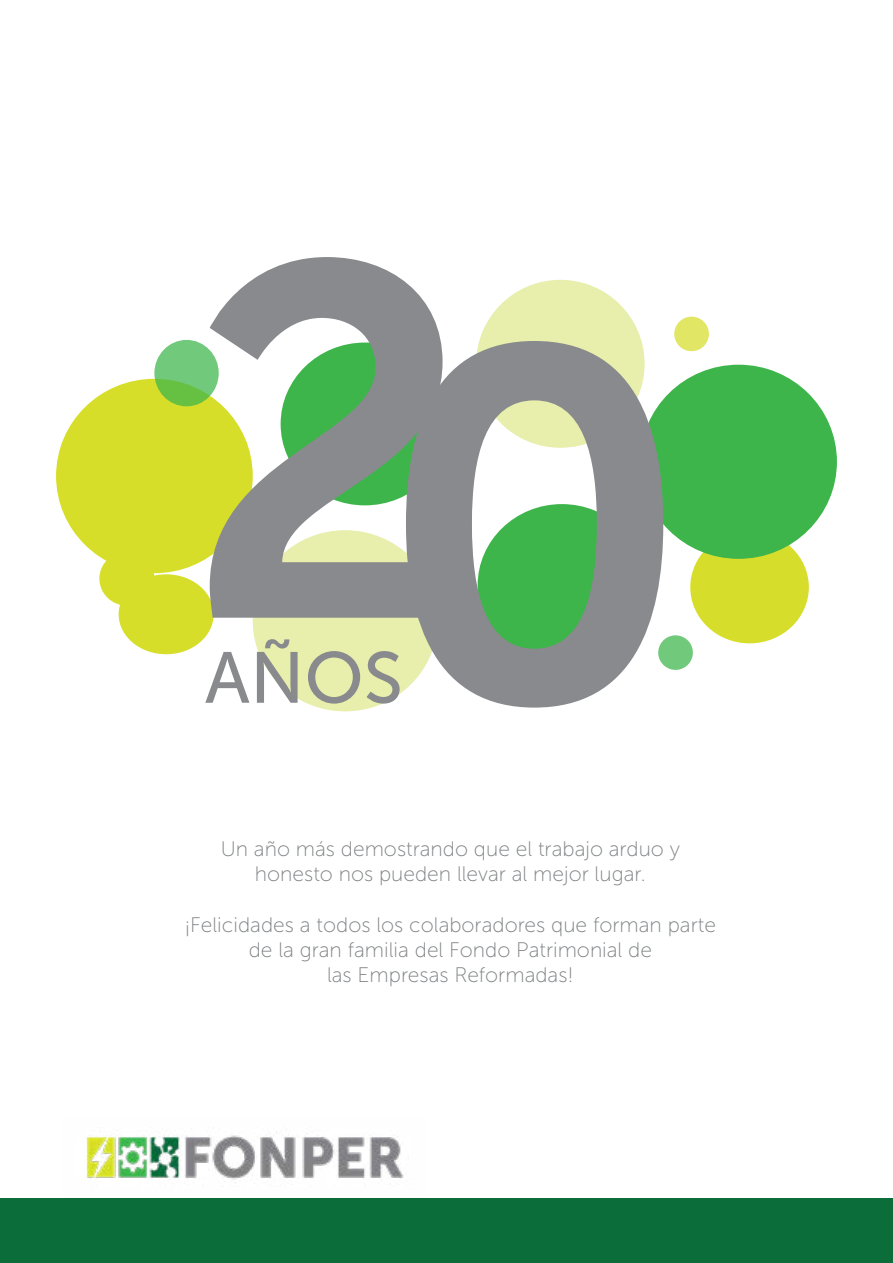
<style>
.page{position:relative;width:893px;height:1263px;background:#fff}
.page>*{position:absolute;margin:0;border:0;box-sizing:border-box;transform-origin:0 0}
.t1{font:499.5px "Museo Sans 700";color:#898a8d}
.t2{font:72px "Museo Sans 500";color:#898a8d}
.t3{font:21px/25.2px "Museo Sans 100";color:#7e8083;text-align:center}
</style>
<div class="page">
<div style="left:281px;top:343px;width:168px;height:162px;background:#3db54b;border-radius:50%"></div>
<div style="left:253px;top:530px;width:184px;height:181px;background:#e8eeab;border-radius:50%"></div>
<div style="left:478px;top:504px;width:168px;height:163px;background:#3db54b;border-radius:50%"></div>
<div style="left:476px;top:280px;width:169px;height:168px;background:#e8eeab;border-radius:50%"></div>
<div style="left:690px;top:531px;width:119px;height:112px;background:#d6de2b;border-radius:50%"></div>
<div style="left:674px;top:317px;width:35px;height:34px;background:#e1e664;border-radius:50%"></div>
<svg style="left:658px;top:635px;width:35px;height:35px"></svg>
<div style="left:56px;top:379px;width:197px;height:194px;background:#d6de2a;border-radius:50%"></div>
<div style="left:99px;top:552px;width:55px;height:54px;background:#d6de2a;border-radius:50%"></div>
<div style="left:119px;top:574px;width:95px;height:80px;background:#d6de2a;border-radius:50%"></div>
<div style="left:640px;top:365px;width:197px;height:194px;background:#3db54b;border-radius:50%"></div>
<svg style="left:154px;top:340px;width:65px;height:66px;background:#6fc76c"></svg>
<div style="left:0;top:1198px;width:893px;height:65px;background:#0a6d3a"></div>
<img style="left:86px;top:1132px;width:318px;height:48px">
<h1 class="t1" style="left:185px;top:167px;width:291px">2</h1>
<h2 class="t2" style="left:205px;top:638px;width:200px">AÑOS</h2>
<h1 class="t1" style="left:378px;top:251px;width:316px">0</h1>
<p class="t3" style="left:221px;top:836px;width:461px">Un año más demostrando que el trabajo arduo y</p>
<p class="t3" style="left:255px;top:862px;width:392px">honesto nos pueden llevar al mejor lugar.</p>
<p class="t3" style="left:185px;top:912px;width:533px">¡Felicidades a todos los colaboradores que forman parte de la gran familia del Fondo Patrimonial de<br>las Empresas Reformadas!</p>
</div>
